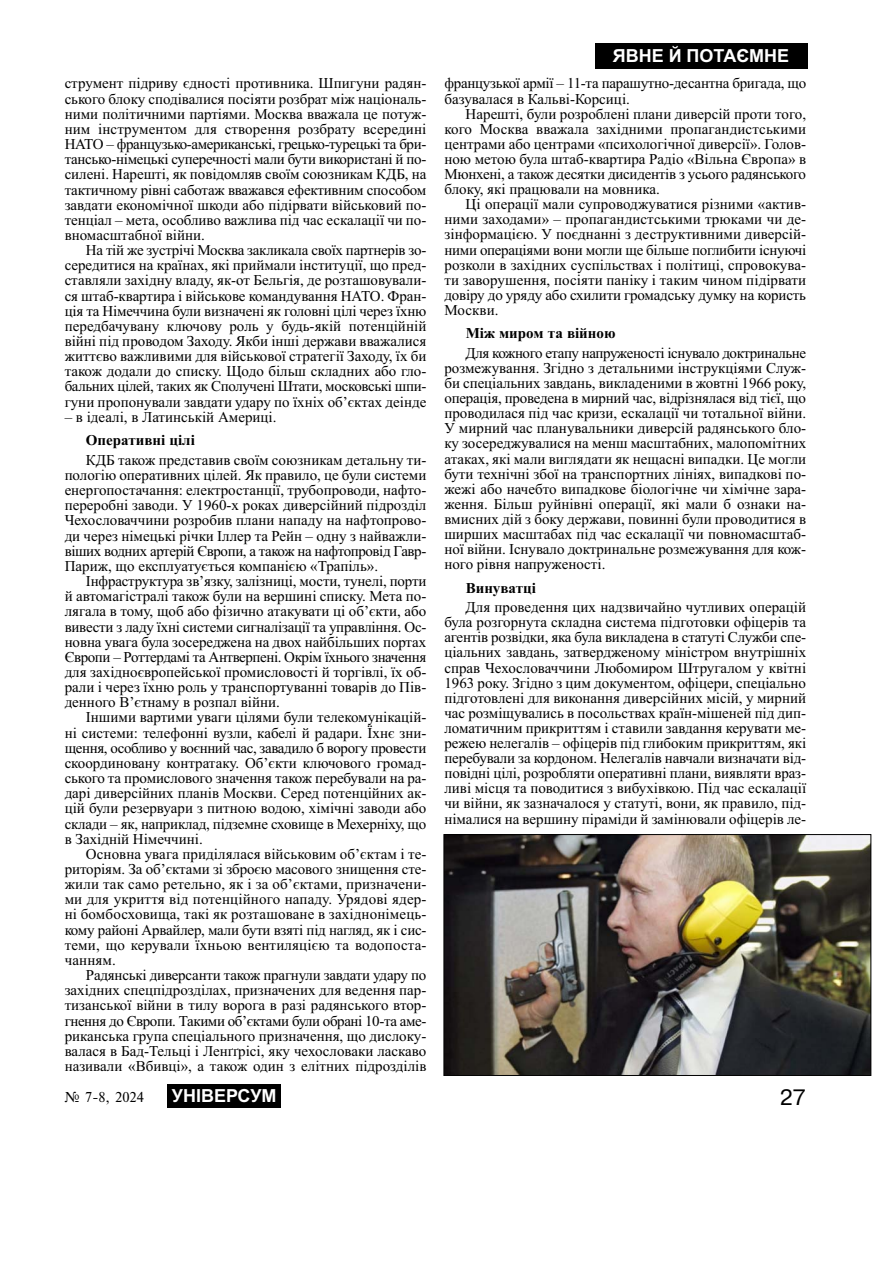
<style>
.page{position:relative;width:893px;height:1263px;background:#fff}
.page>*{position:absolute;margin:0;border:0;box-sizing:border-box;transform-origin:0 0}
.t1{font:21px "Ukr";color:#000}
.t2{font:700 18px "Arial";color:#fff}
.t3{font:15px/15.1px "Times New Roman";color:#000;text-align:justify}
.t4{font:15px/15.1px "Times New Roman";letter-spacing:-.02em;color:#000}
.t5{font:700 15px "Times New Roman";color:#000}
.t6{font:15px "Times";color:#000}
</style>
<div class="page">
<div style="left:167px;top:1084px;width:114px;height:24px;background:#000"></div>
<div style="left:594px;top:43px;width:213px;height:26px;background:#000"></div>
<img style="left:445px;top:836px;width:424px;height:238px">
<div style="left:443px;top:834px;width:428px;height:242px;border:1px solid #000"></div>
<p class="t3" style="left:65px;top:77px;width:363px">струмент підриву єдності противника. Шпигуни радян&shy;ського блоку сподівалися посіяти розбрат між національ&shy;ними політичними партіями. Москва вважала це потуж&shy;ним інструментом для створення розбрату всередині НАТО – французько-американські, грецько-турецькі та бри&shy;тансько-німецькі суперечності мали бути використані й по&shy;силені. Нарешті, як повідомляв своїм союзникам КДБ, на тактичному рівні саботаж вважався ефективним способом завдати економічної шкоди або підірвати військовий по&shy;тенціал – мета, особливо важлива під час ескалації чи по&shy;вномасштабної війни.</p>
<p class="t3" style="left:65px;top:244px;width:363px;text-indent:21px">На тій же зустрічі Москва закликала своїх партнерів зо&shy;середитися на країнах, які приймали інституції, що пред&shy;ставляли західну владу, як-от Бельгія, де розташовували&shy;ся штаб-квартира і військове командування НАТО. Фран&shy;ція та Німеччина були визначені як головні цілі через їхню передбачувану ключову роль у будь-якій потенційній війні під проводом Заходу. Якби інші держави вважалися життєво важливими для військової стратегії Заходу, їх би також додали до списку. Щодо більш складних або гло&shy;бальних цілей, таких як Сполучені Штати, московські шпи&shy;гуни пропонували завдати удару по їхніх об’єктах деінде</p>
<p class="t3" style="left:65px;top:411px;width:213px">– в ідеалі, в Латинській Америці.</p>
<p class="t5" style="left:86px;top:436px;width:110px">Оперативні цілі</p>
<p class="t3" style="left:65px;top:454px;width:363px;text-indent:21px">КДБ також представив своїм союзникам детальну ти&shy;пологію оперативних цілей. Як правило, це були системи енергопостачання: електростанції, трубопроводи, нафто&shy;переробні заводи. У 1960-х роках диверсійний підрозділ Чехословаччини розробив плани нападу на нафтопрово&shy;ди через німецькі річки Іллер та Рейн – одну з найважли&shy;віших водних артерій Європи, а також на нафтопровід Гавр-Париж, що експлуатується компанією «Трапіль».</p>
<p class="t3" style="left:65px;top:575px;width:363px;text-indent:21px">Інфраструктура зв’язку, залізниці, мости, тунелі, порти й автомагістралі також були на вершині списку. Мета по&shy;лягала в тому, щоб або фізично атакувати ці об’єкти, або вивести з ладу їхні системи сигналізації та управління. Ос&shy;новна увага була зосереджена на двох найбільших портах Європи – Роттердамі та Антверпені. Окрім їхнього значення для західноєвропейської промисловості й торгівлі, їх об&shy;рали і через їхню роль у транспортуванні товарів до Пів&shy;денного В’єтнаму в розпал війни.</p>
<p class="t3" style="left:65px;top:711px;width:363px;text-indent:21px">Іншими вартими уваги цілями були телекомунікацій&shy;ні системи: телефонні вузли, кабелі й радари. Їхнє зни&shy;щення, особливо у воєнний час, завадило б ворогу провести скоординовану контратаку. Об’єкти ключового громад&shy;ського та промислового значення також перебували на ра&shy;дарі диверсійних планів Москви. Серед потенційних ак&shy;цій були резервуари з питною водою, хімічні заводи або склади – як, наприклад, підземне сховище в Мехерніху, що в Західній Німеччині.</p>
<p class="t3" style="left:65px;top:848px;width:363px;text-indent:21px">Основна увага приділялася військовим об’єктам і те&shy;риторіям. За об’єктами зі зброєю масового знищення сте&shy;жили так само ретельно, як і за об’єктами, призначени&shy;ми для укриття від потенційного нападу. Урядові ядер&shy;ні бомбосховища, такі як розташоване в західнонімець&shy;кому районі Арвайлер, мали бути взяті під нагляд, як і сис&shy;теми, що керували їхньою вентиляцією та водопоста&shy;чанням.</p>
<p class="t3" style="left:65px;top:969px;width:363px;text-indent:21px">Радянські диверсанти також прагнули завдати удару по західних спецпідрозділах, призначених для ведення пар&shy;тизанської війни в тилу ворога в разі радянського втор&shy;гнення до Європи. Такими об’єктами були обрані 10-та аме&shy;риканська група спеціального призначення, що дислоку&shy;валася в Бад-Тельці і Ленґґрісі, яку чехословаки ласкаво називали «Вбивці», а також один з елітних підрозділів</p>
<p class="t2" style="left:612px;top:46px;width:178px">ЯВНЕ Й ПОТАЄМНЕ</p>
<p class="t4" style="left:444px;top:77px;width:363px">французької армії – 11-та парашутно-десантна бригада, що базувалася в Кальві-Корсиці.</p>
<p class="t3" style="left:444px;top:107px;width:363px;text-indent:21px">Нарешті, були розроблені плани диверсій проти того, кого Москва вважала західними пропагандистськими центрами або центрами «психологічної диверсії». Голов&shy;ною метою була штаб-квартира Радіо «Вільна Європа» в Мюнхені, а також десятки дисидентів з усього радянського блоку, які працювали на мовника.</p>
<p class="t3" style="left:444px;top:198px;width:363px;text-indent:21px">Ці операції мали супроводжуватися різними «актив&shy;ними заходами» – пропагандистськими трюками чи де&shy;зінформацією. У поєднанні з деструктивними диверсій&shy;ними операціями вони могли ще більше поглибити існуючі розколи в західних суспільствах і політиці, спровокува&shy;ти заворушення, посіяти паніку і таким чином підірвати довіру до уряду або схилити громадську думку на користь Москви.</p>
<p class="t5" style="left:465px;top:329px;width:151px">Між миром та війною</p>
<p class="t3" style="left:444px;top:347px;width:363px;text-indent:21px">Для кожного етапу напруженості існувало доктринальне розмежування. Згідно з детальними інструкціями Служ&shy;би спеціальних завдань, викладеними в жовтні 1966 року, операція, проведена в мирний час, відрізнялася від тієї, що проводилася під час кризи, ескалації чи тотальної війни.<br>У мирний час планувальники диверсій радянського бло&shy;ку зосереджувалися на менш масштабних, малопомітних атаках, які мали виглядати як нещасні випадки. Це могли бути технічні збої на транспортних лініях, випадкові по&shy;жежі або начебто випадкове біологічне чи хімічне зара&shy;ження. Більш руйнівні операції, які мали б ознаки на&shy;вмисних дій з боку держави, повинні були проводитися в ширших масштабах під час ескалації чи повномасштаб&shy;ної війни. Існувало доктринальне розмежування для кож&shy;ного рівня напруженості.</p>
<p class="t5" style="left:465px;top:583px;width:72px">Винуватці</p>
<p class="t3" style="left:444px;top:601px;width:363px;text-indent:21px">Для проведення цих надзвичайно чутливих операцій була розгорнута складна система підготовки офіцерів та агентів розвідки, яка була викладена в статуті Служби спе&shy;ціальних завдань, затвердженому міністром внутрішніх справ Чехословаччини Любомиром Штругалом у квітні 1963 року. Згідно з цим документом, офіцери, спеціально підготовлені для виконання диверсійних місій, у мирний час розміщувались в посольствах країн-мішеней під дип&shy;ломатичним прикриттям і ставили завдання керувати ме&shy;режею нелегалів – офіцерів під глибоким прикриттям, які перебували за кордоном. Нелегалів навчали визначати від&shy;повідні цілі, розробляти оперативні плани, виявляти враз&shy;ливі місця та поводитися з вибухівкою. Під час ескалації чи війни, як зазначалося у статуті, вони, як правило, під&shy;німалися на вершину піраміди й замінювали офіцерів ле-</p>
<p class="t6" style="left:64px;top:1088px;width:81px">‹ 7-8, 2024</p>
<p class="t2" style="left:172px;top:1086px;width:106px">УНІВЕРСУМ</p>
<h1 class="t1" style="left:780px;top:1086px;width:27px">27</h1>
</div>
